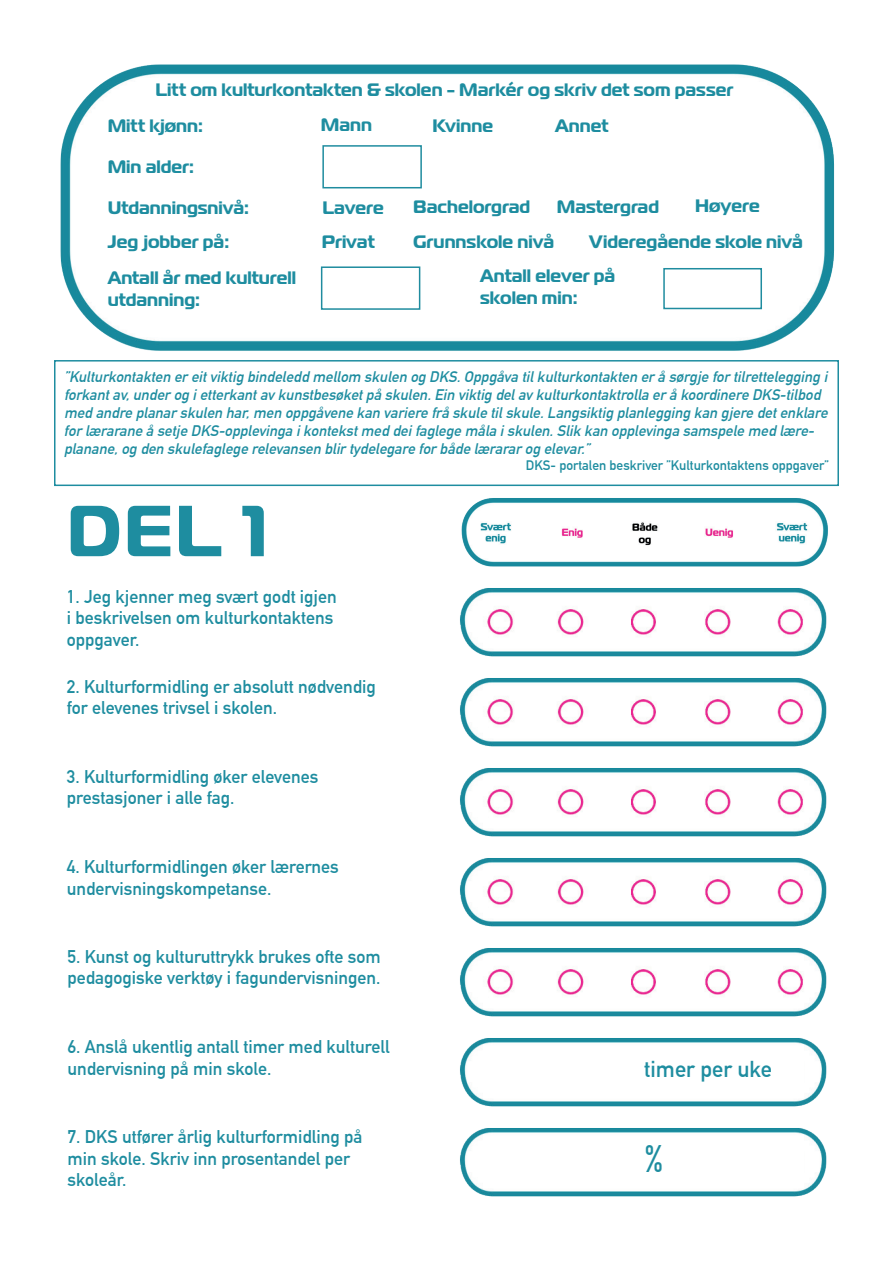
<style>
.page{position:relative;width:893px;height:1263px;background:#fff}
.page>*{position:absolute;margin:0;border:0;box-sizing:border-box;transform-origin:0 0}
.t1{font:700 72px "Magistral";color:#1e8da0}
.t2{font:700 37.5px "DIN Alternate";color:#1e8da0}
.t3{font:700 22.5px "DIN Alternate";color:#1e8da0}
.t4{font:700 18px/21.6px "DIN Alternate";color:#1e8da0}
.t5{font:700 18px/21.6px "Magistral";color:#1e8da0}
.t6{font:italic 700 15px/18px "DIN Alternate";color:#1e8da0}
.t7{font:700 13.5px "DIN Alternate";color:#1e8da0}
</style>
<div class="page">
<img style="left:446px;top:486px;width:393px;height:711px">
<img style="left:60px;top:64px;width:775px;height:287px">
<div style="left:321px;top:266px;width:99px;height:44px;border:2px solid #1f8c9f"></div>
<div style="left:663px;top:268px;width:99px;height:41px;border:2px solid #1f8c9f"></div>
<div style="left:322px;top:145px;width:100px;height:43px;border:2px solid #1f8c9f"></div>
<div style="left:54px;top:360px;width:785px;height:126px;border:2px solid #1e8da0"></div>
<div style="left:482px;top:1053px;width:322px;height:36px;background:#fff"></div>
<div style="left:482px;top:1143px;width:322px;height:36px;background:#fff"></div>
<p class="t5" style="left:156px;top:79px;width:579px">Litt om kulturkontakten &amp; skolen - Markér og skriv det som passer</p>
<p class="t5" style="left:108px;top:115px;width:97px">Mitt kjønn:</p>
<p class="t5" style="left:321px;top:114px;width:53px">Mann</p>
<p class="t5" style="left:432px;top:115px;width:62px">Kvinne</p>
<p class="t5" style="left:555px;top:115px;width:55px">Annet</p>
<p class="t5" style="left:108px;top:156px;width:88px">Min alder:</p>
<p class="t5" style="left:108px;top:196px;width:143px">Utdanningsnivå:</p>
<p class="t5" style="left:108px;top:231px;width:123px">Jeg jobber på:</p>
<p class="t5" style="left:322px;top:196px;width:63px">Lavere</p>
<p class="t5" style="left:322px;top:231px;width:55px">Privat</p>
<p class="t5" style="left:589px;top:188px;width:215px;line-height:36px;text-indent:106px">Høyere<br>Videregående skole nivå</p>
<p class="t5" style="left:413px;top:196px;width:118px">Bachelorgrad</p>
<p class="t5" style="left:557px;top:196px;width:104px">Mastergrad</p>
<p class="t5" style="left:413px;top:231px;width:142px">Grunnskole nivå</p>
<p class="t5" style="left:108px;top:267px;width:190px">Antall år med kulturell utdanning:</p>
<p class="t5" style="left:480px;top:265px;width:137px">Antall elever på skolen min:</p>
<p class="t6" style="left:64px;top:366px;width:769px">”Kulturkontakten ereitviktig bindeledd mellom skulen og DKS.Oppgåvatilkulturkontakten eråsørgjefortilrettelegging i forkantav,underog ietterkantavkunstbesøketpåskulen.Ein viktig delavkulturkontaktrollaeråkoordinereDKS-tilbod med andreplanarskulen har,men oppgåvenekan varierefråskuletilskule.Langsiktig planlegging kan gjeredetenklare forlæraraneåsetjeDKS-opplevingaikontekstmed deifaglegemålaiskulen.Slik kan opplevingasamspelemed lære&shy;planane,og den skulefaglegerelevansen blirtydelegareforbådelærararog elevar.”</p>
<p class="t7" style="left:526px;top:455px;width:305px">DKS- portalen beskriver ”Kulturkontaktens oppgaver”</p>
<h1 class="t1" style="left:67px;top:484px;width:202px">DEL 1</h1>
<p class="t4" style="left:67px;top:584px;width:272px">1. Jeg kjenner meg svært godt igjen i beskrivelsen om kulturkontaktens oppgaver.</p>
<p class="t4" style="left:67px;top:674px;width:311px">2. Kulturformidling er absolutt nødvendig for elevenes trivsel i skolen.</p>
<p class="t4" style="left:67px;top:764px;width:253px">3. Kulturformidling øker elevenes prestasjoner i alle fag.</p>
<p class="t4" style="left:67px;top:854px;width:273px">4. Kulturformidlingen øker lærernes undervisningskompetanse.</p>
<p class="t4" style="left:68px;top:944px;width:315px">5. Kunst og kulturuttrykk brukes ofte som pedagogiske verktøy i fagundervisningen.</p>
<p class="t4" style="left:68px;top:1034px;width:324px">6. Anslå ukentlig antall timer med kulturell undervisning på min skole.</p>
<p class="t4" style="left:68px;top:1124px;width:296px">7. DKS utfører årlig kulturformidling på min skole. Skriv inn prosentandel per skoleår.</p>
<h3 class="t3" style="left:644px;top:1052px;width:130px">timer per uke</h3>
<h2 class="t2" style="left:644px;top:1130px;width:21px">%</h2>
</div>
